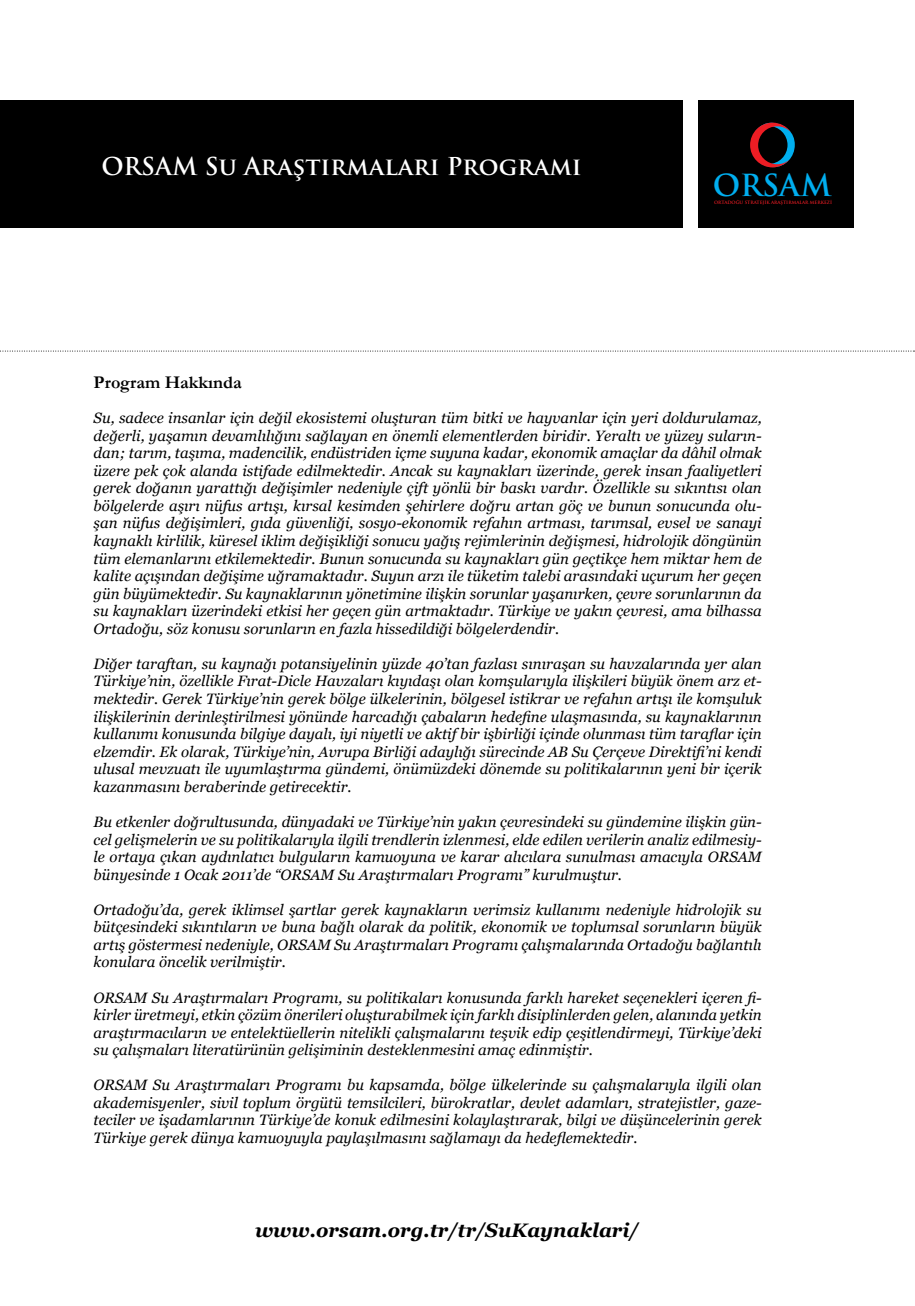
<style>
.page{position:relative;width:915px;height:1306px;background:#fff}
.page>*{position:absolute;margin:0;border:0;box-sizing:border-box;transform-origin:0 0}
.t1{font:700 29.7px "Trajan Pro";letter-spacing:-.005em;color:#00aeef}
.t2{font:700 24px "Trajan Pro";color:#fff}
.t3{font:italic 700 19.5px "Georgia";color:#000}
.t4{font:700 18px "Garamond";color:#000}
.t5{font:italic 15px/17.5px "Georgia";color:#000;text-align:justify}
.t6{font:700 4.5px "Trajan Pro";color:#ed1d24}
</style>
<div class="page">
<div style="left:1px;top:100px;width:681px;height:128px;background:#000"></div>
<div style="left:697px;top:100px;width:156px;height:128px;background:#000"></div>
<svg style="left:750px;top:122px;width:44px;height:45px"></svg>
<svg style="left:0;top:351px;width:915px;height:1px"></svg>
<h2 class="t2" style="left:101px;top:152px;width:481px">ORSAM Su Araştırmaları Programı</h2>
<h1 class="t1" style="left:712px;top:167px;width:120px">ORSAM</h1>
<p class="t6" style="left:714px;top:199px;width:119px">ORTADOĞU STRATEJİK ARAŞTIRMALAR MERKEZİ</p>
<p class="t4" style="left:94px;top:370px;width:149px">Program Hakkında</p>
<p class="t5" style="left:94px;top:409px;width:669px">Su, sadece insanlar için değil ekosistemi oluşturan tüm bitki ve hayvanlar için yeri doldurulamaz, değerli, yaşamın devamlılığını sağlayan en önemli elementlerden biridir. Yeraltı ve yüzey suların&shy;dan; tarım, taşıma, madencilik, endüstriden içme suyuna kadar, ekonomik amaçlar da dâhil olmak üzere pek çok alanda istifade edilmektedir. Ancak su kaynakları üzerinde, gerek insan faaliyetleri gerek doğanın yarattığı değişimler nedeniyle çift yönlü bir baskı vardır. Özellikle su sıkıntısı olan bölgelerde aşırı nüfus artışı, kırsal kesimden şehirlere doğru artan göç ve bunun sonucunda olu&shy;şan nüfus değişimleri, gıda güvenliği, sosyo-ekonomik refahın artması, tarımsal, evsel ve sanayi kaynaklı kirlilik, küresel iklim değişikliği sonucu yağış rejimlerinin değişmesi, hidrolojik döngünün tüm elemanlarını etkilemektedir. Bunun sonucunda su kaynakları gün geçtikçe hem miktar hem de kalite açışından değişime uğramaktadır. Suyun arzı ile tüketim talebi arasındaki uçurum her geçen gün büyümektedir. Su kaynaklarının yönetimine ilişkin sorunlar yaşanırken, çevre sorunlarının da su kaynakları üzerindeki etkisi her geçen gün artmaktadır. Türkiye ve yakın çevresi, ama bilhassa Ortadoğu, söz konusu sorunların en fazla hissedildiği bölgelerdendir.</p>
<p class="t5" style="left:94px;top:655px;width:669px">Diğer taraftan, su kaynağı potansiyelinin yüzde 40’tan fazlası sınıraşan su havzalarında yer alan Türkiye’nin, özellikle Fırat-Dicle Havzaları kıyıdaşı olan komşularıyla ilişkileri büyük önem arz et&shy;mektedir. Gerek Türkiye’nin gerek bölge ülkelerinin, bölgesel istikrar ve refahın artışı ile komşuluk ilişkilerinin derinleştirilmesi yönünde harcadığı çabaların hedefine ulaşmasında, su kaynaklarının kullanımı konusunda bilgiye dayalı, iyi niyetli ve aktif bir işbirliği içinde olunması tüm taraflar için elzemdir. Ek olarak, Türkiye’nin, Avrupa Birliği adaylığı sürecinde AB Su Çerçeve Direktifi’ni kendi ulusal mevzuatı ile uyumlaştırma gündemi, önümüzdeki dönemde su politikalarının yeni bir içerik kazanmasını beraberinde getirecektir.</p>
<p class="t5" style="left:94px;top:813px;width:669px">Bu etkenler doğrultusunda, dünyadaki ve Türkiye’nin yakın çevresindeki su gündemine ilişkin gün&shy;cel gelişmelerin ve su politikalarıyla ilgili trendlerin izlenmesi, elde edilen verilerin analiz edilmesiy&shy;le ortaya çıkan aydınlatıcı bulguların kamuoyuna ve karar alıcılara sunulması amacıyla ORSAM bünyesinde 1 Ocak 2011’de “ORSAM Su Araştırmaları Programı” kurulmuştur.</p>
<p class="t5" style="left:94px;top:900px;width:669px">Ortadoğu’da, gerek iklimsel şartlar gerek kaynakların verimsiz kullanımı nedeniyle hidrolojik su bütçesindeki sıkıntıların ve buna bağlı olarak da politik, ekonomik ve toplumsal sorunların büyük artış göstermesi nedeniyle, ORSAM Su Araştırmaları Programı çalışmalarında Ortadoğu bağlantılı konulara öncelik verilmiştir.</p>
<p class="t5" style="left:94px;top:988px;width:669px">ORSAM Su Araştırmaları Programı, su politikaları konusunda farklı hareket seçenekleri içeren fi&shy;kirler üretmeyi, etkin çözüm önerileri oluşturabilmek için farklı disiplinlerden gelen, alanında yetkin araştırmacıların ve entelektüellerin nitelikli çalışmalarını teşvik edip çeşitlendirmeyi, Türkiye’deki su çalışmaları literatürünün gelişiminin desteklenmesini amaç edinmiştir.</p>
<p class="t5" style="left:94px;top:1076px;width:669px">ORSAM Su Araştırmaları Programı bu kapsamda, bölge ülkelerinde su çalışmalarıyla ilgili olan akademisyenler, sivil toplum örgütü temsilcileri, bürokratlar, devlet adamları, stratejistler, gaze&shy;teciler ve işadamlarının Türkiye’de konuk edilmesini kolaylaştırarak, bilgi ve düşüncelerinin gerek Türkiye gerek dünya kamuoyuyla paylaşılmasını sağlamayı da hedeflemektedir.</p>
<h3 class="t3" style="left:255px;top:1218px;width:385px">www.orsam.org.tr/tr/SuKaynaklari/</h3>
</div>
